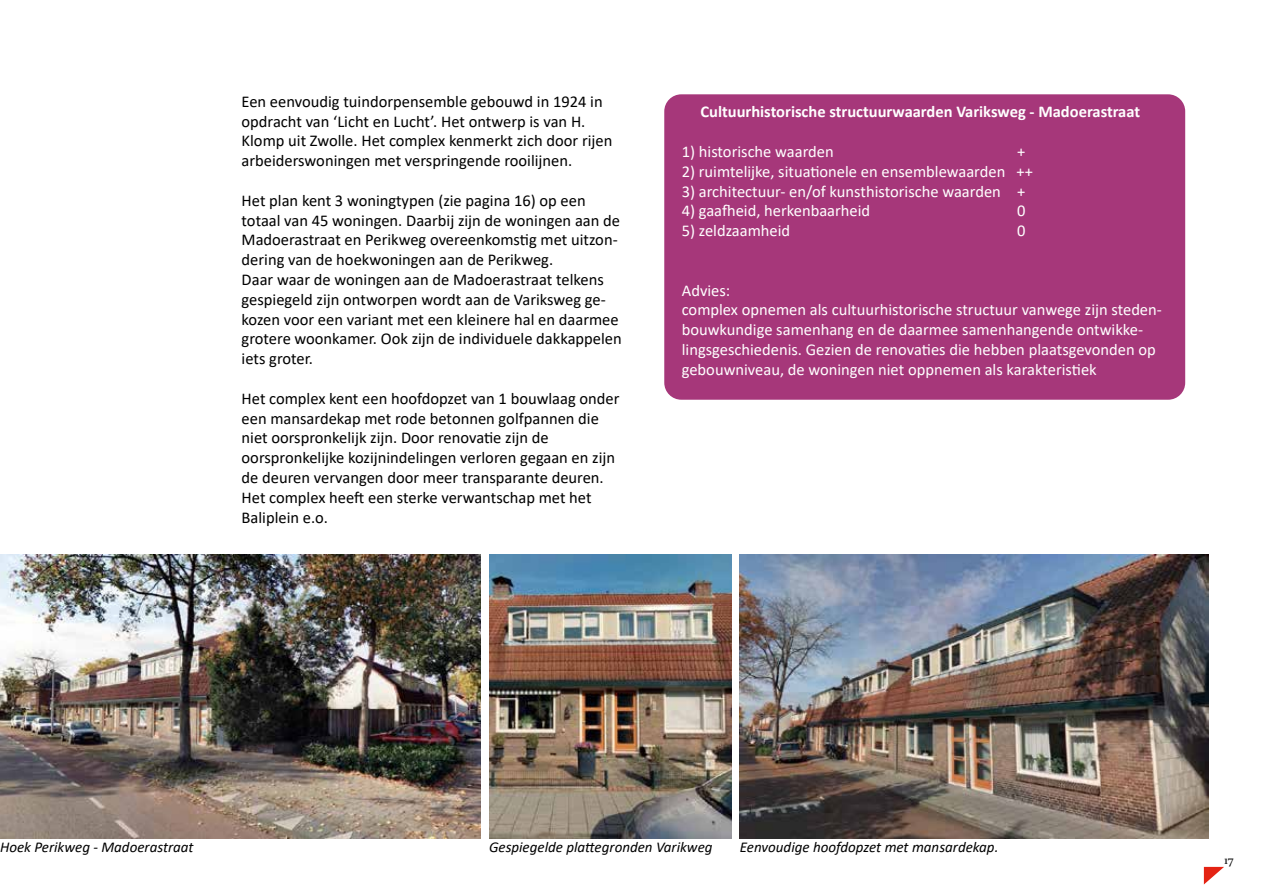
<style>
.page{position:relative;width:1263px;height:893px;background:#fff}
.page>*{position:absolute;margin:0;border:0;box-sizing:border-box;transform-origin:0 0}
.t1{font:16.5px/19.8px "Calibri";color:#000}
.t2{font:16.5px/19.8px "Calibri";color:#fff}
.t3{font:700 16.5px "Calibri";color:#fff}
.t4{font:italic 15px "Calibri";color:#000}
.t5{font:12px "Constantia";color:#000}
</style>
<div class="page">
<svg style="left:1204px;top:867px;width:20px;height:17px"></svg>
<img style="left:740px;top:555px;width:469px;height:284px">
<img style="left:0;top:555px;width:480px;height:284px">
<img style="left:489px;top:555px;width:242px;height:284px">
<div style="left:664px;top:94px;width:521px;height:306px;background:#a6377a;border-radius:17px"></div>
<p class="t1" style="left:242px;top:91px;width:372px">Een eenvoudig tuindorpensemble gebouwd in 1924 in opdracht van ‘Licht en Lucht’. Het ontwerp is van H.<br>Klomp uit Zwolle. Het complex kenmerkt zich door rijen arbeiderswoningen met verspringende rooilijnen.</p>
<p class="t1" style="left:242px;top:190px;width:382px">Het plan kent 3 woningtypen (zie pagina 16) op een totaal van 45 woningen. Daarbij zijn de woningen aan de Madoerastraat en Perikweg overeenkomstig met uitzon&shy;dering van de hoekwoningen aan de Perikweg.<br>Daar waar de woningen aan de Madoerastraat telkens gespiegeld zijn ontworpen wordt aan de Variksweg ge&shy;kozen voor een variant met een kleinere hal en daarmee grotere woonkamer. Ook zijn de individuele dakkappelen iets groter.</p>
<p class="t1" style="left:242px;top:388px;width:379px">Het complex kent een hoofdopzet van 1 bouwlaag onder een mansardekap met rode betonnen golfpannen die niet oorspronkelijk zijn. Door renovatie zijn de oorspronkelijke kozijnindelingen verloren gegaan en zijn de deuren vervangen door meer transparante deuren.<br>Het complex heeft een sterke verwantschap met het Baliplein e.o.</p>
<p class="t3" style="left:700px;top:100px;width:441px">Cultuurhistorische structuurwaarden Variksweg - Madoerastraat</p>
<p class="t2" style="left:682px;top:141px;width:153px">1) historische waarden</p>
<p class="t2" style="left:1017px;top:141px;width:10px">+</p>
<p class="t2" style="left:682px;top:161px;width:353px">2) ruimtelijke, situationele en ensemblewaarden ++</p>
<p class="t2" style="left:682px;top:181px;width:345px">3) architectuur- en/of kunsthistorische waarden +</p>
<p class="t2" style="left:682px;top:201px;width:190px">4) gaafheid, herkenbaarheid</p>
<p class="t2" style="left:1017px;top:201px;width:10px">0</p>
<p class="t2" style="left:682px;top:220px;width:110px">5) zeldzaamheid</p>
<p class="t2" style="left:1017px;top:220px;width:10px">0</p>
<p class="t2" style="left:682px;top:280px;width:482px">Advies:<br>complex opnemen als cultuurhistorische structuur vanwege zijn steden&shy;bouwkundige samenhang en de daarmee samenhangende ontwikke&shy;lingsgeschiedenis. Gezien de renovaties die hebben plaatsgevonden op gebouwniveau, de woningen niet oppnemen als karakteristiek</p>
<p class="t4" style="left:0;top:837px;width:195px">Hoek Perikweg - Madoerastraat</p>
<p class="t4" style="left:489px;top:837px;width:225px">Gespiegelde plattegronden Varikweg</p>
<p class="t4" style="left:740px;top:837px;width:260px">Eenvoudige hoofdopzet met mansardekap.</p>
<p class="t5" style="left:1224px;top:852px;width:11px">17</p>
</div>
